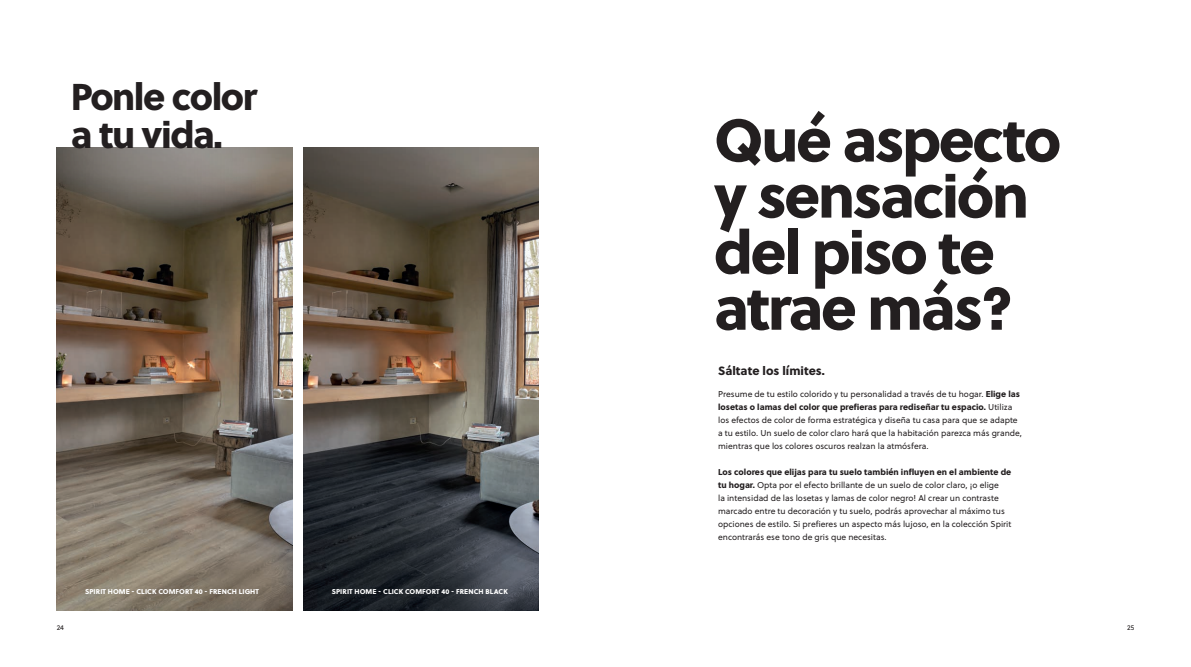
<style>
.page{position:relative;width:1191px;height:667px;background:#fff}
.page>*{position:absolute;margin:0;border:0;box-sizing:border-box;transform-origin:0 0}
.t1{font:60px/56px "Soleil Xb";letter-spacing:-.04em;color:#231f20}
.t2{font:37.2px/37.2px "Soleil Xb";letter-spacing:-.04em;color:#231f20}
.t3{font:12px "Soleil Xb";color:#231f20}
.t4{font:8.5px/13px "Soleil";color:#231f20}
.t5{font:8.5px "Soleil Xb";color:#231f20}
.t6{font:7px "Soleil Xb";letter-spacing:.01em;color:#fff}
.t7{font:7px "Soleil";color:#231f20}
.s1{font-family:"Soleil Xb"}
.s2{font-family:"Soleil"}
</style>
<div class="page">
<img style="left:57px;top:147px;width:235px;height:462px">
<img style="left:303px;top:147px;width:236px;height:462px">
<svg style="left:36px;top:94px;width:247px;height:127px"></svg>
<h2 class="t2" style="left:71px;top:79px;width:188px">Ponle color a tu vida.</h2>
<p class="t6" style="left:85px;top:586px;width:175px">SPIRIT HOME - CLICK COMFORT 40 - FRENCH LIGHT</p>
<p class="t6" style="left:332px;top:586px;width:178px">SPIRIT HOME - CLICK COMFORT 40 - FRENCH BLACK</p>
<h1 class="t1" style="left:714px;top:113px;width:349px">Qué aspecto y sensación del piso te atrae más?</h1>
<h3 class="t3" style="left:718px;top:362px;width:108px">Sáltate los límites.</h3>
<p class="t4" style="left:718px;top:386px;width:303px">Presume de tu estilo colorido y tu personalidad a través de tu hogar. <span class="s1">Elige las</span></p>
<p class="t5" style="left:718px;top:401px;width:296px">losetas o lamas del color que prefieras para rediseñar tu espacio. <span class="s2">Utiliza</span></p>
<p class="t4" style="left:718px;top:412px;width:305px">los efectos de color de forma estratégica y diseña tu casa para que se adapte a tu estilo. Un suelo de color claro hará que la habitación parezca más grande, mientras que los colores oscuros realzan la atmósfera.</p>
<p class="t5" style="left:718px;top:466px;width:295px">Los colores que elijas para tu suelo también influyen en el ambiente de</p>
<p class="t4" style="left:718px;top:477px;width:295px"><span class="s1">tu hogar.</span> Opta por el efecto brillante de un suelo de color claro, ¡o elige<br>la intensidad de las losetas y lamas de color negro! Al crear un contraste marcado entre tu decoración y tu suelo, podrás aprovechar al máximo tus opciones de estilo. Si prefieres un aspecto más lujoso, en la colección Spirit encontrarás ese tono de gris que necesitas.</p>
<p class="t7" style="left:57px;top:621px;width:9px">24</p>
<p class="t7" style="left:1127px;top:621px;width:9px">25</p>
</div>
